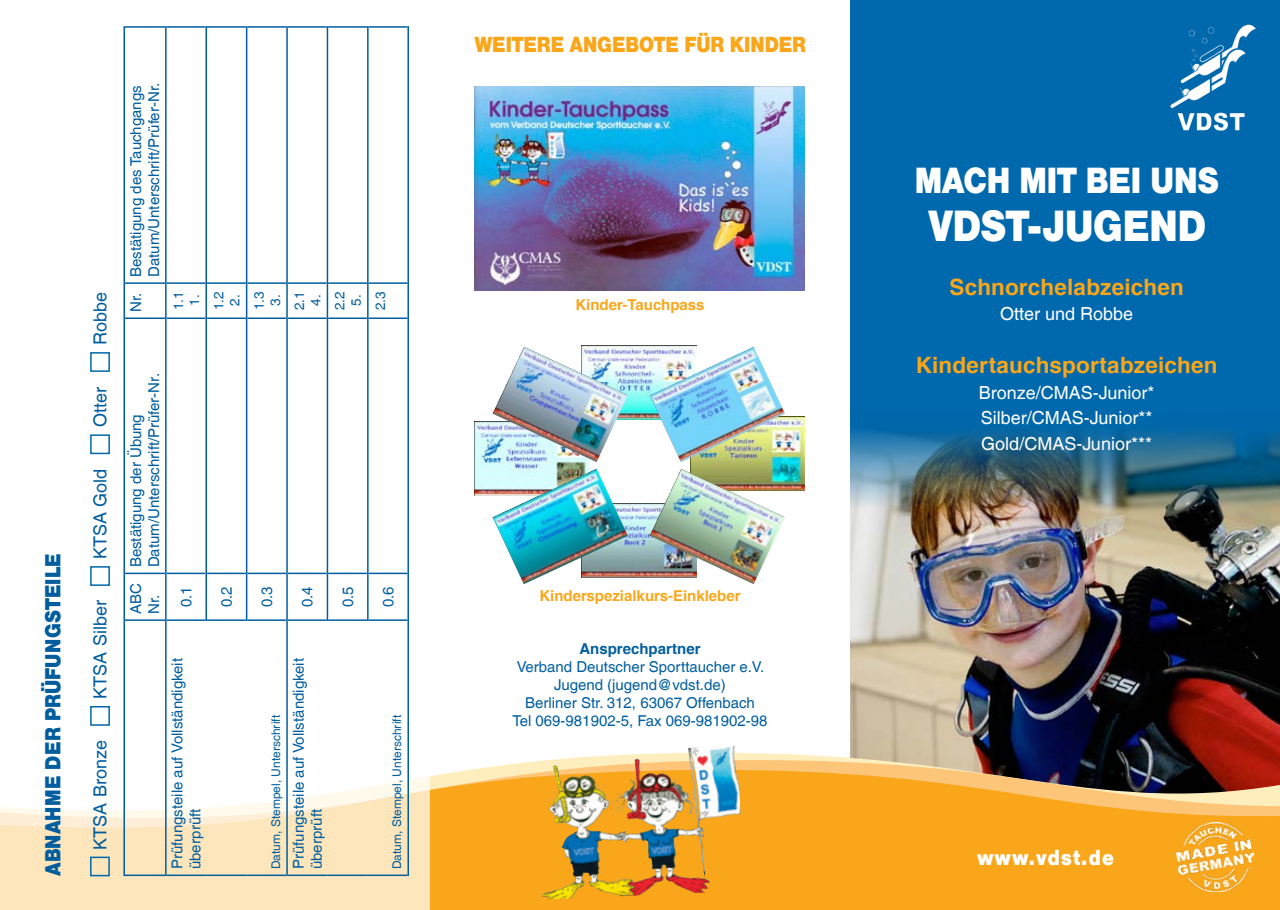
<style>
.page{position:relative;width:1280px;height:910px;background:#fff}
.page>*{position:absolute;margin:0;border:0;box-sizing:border-box;transform-origin:0 0}
.t1{font:700 43.2px "Helvetica BQ";letter-spacing:.01em;color:#fff;scale:.88 1}
.t2{font:700 36px "Helvetica BQ";letter-spacing:.015em;color:#fff;scale:.88 1}
.t3{font:700 22.5px "Helvetica";letter-spacing:.01em;color:#faa61a}
.t4{font:700 21.6px "Helvetica BQ";letter-spacing:.015em;color:#faa61a;scale:.88 1}
.t5{font:700 21.6px "Helvetica BQ";letter-spacing:.04em;color:#005e9e;scale:.88 1}
.t6{font:700 21.6px "Helvetica BQ";letter-spacing:.08em;color:#fff;scale:.88 1}
.t7{font:18px/25.8px "Helvetica";color:#fff;text-align:justify}
.t8{font:18px "Helvetica";color:#005e9e}
.t9{font:15px/18px "Helvetica";color:#005e9e}
.t10{font:700 15px "Helvetica";color:#faa61a}
.t11{font:700 15px "Helvetica";color:#005e9e}
.t12{font:13.5px/16.2px "Helvetica";color:#005e9e;text-align:center}
.t13{font:12px "Helvetica";color:#005e9e}
</style>
<div class="page">
<div style="left:850px;top:0;width:430px;height:910px;background:#0068ac"></div>
<img style="left:850px;top:430px;width:430px;height:323px">
<svg style="left:563px;top:753px;width:717px;height:6px;background:#9e887c"></svg>
<img style="left:476px;top:759px;width:804px;height:10px">
<svg style="left:429px;top:769px;width:851px;height:141px;background:#e6a12f"></svg>
<img style="left:1177px;top:822px;width:76px;height:69px">
<img style="left:688px;top:748px;width:5px;height:41px">
<img style="left:475px;top:86px;width:330px;height:205px">
<svg style="left:0;top:776px;width:429px;height:134px;fill:#fde5bc"></svg>
<div style="left:90px;top:857px;width:20px;height:19px;border:2px solid #0068ac"></div>
<div style="left:90px;top:706px;width:20px;height:20px;border:2px solid #0068ac"></div>
<div style="left:90px;top:566px;width:20px;height:20px;border:2px solid #0068ac"></div>
<div style="left:90px;top:434px;width:20px;height:20px;border:2px solid #0068ac"></div>
<div style="left:90px;top:352px;width:20px;height:20px;border:2px solid #0068ac"></div>
<hr style="left:123px;top:620px;width:2px;height:256px;background:#005e9e">
<hr style="left:125px;top:874px;width:40px;height:2px;background:#005e9e">
<hr style="left:123px;top:573px;width:2px;height:47px;background:#005e9e">
<hr style="left:125px;top:619px;width:40px;height:2px;background:#005e9e">
<hr style="left:369px;top:26px;width:38px;height:2px;background:#005e9e">
<hr style="left:407px;top:26px;width:2px;height:257px;background:#005e9e">
<hr style="left:167px;top:317px;width:38px;height:2px;background:#005e9e">
<hr style="left:205px;top:318px;width:2px;height:255px;background:#005e9e">
<hr style="left:246px;top:318px;width:1px;height:255px;background:#005e9e">
<hr style="left:247px;top:573px;width:39px;height:1px;background:#005e9e">
<hr style="left:286px;top:318px;width:2px;height:255px;background:#005e9e">
<hr style="left:327px;top:318px;width:1px;height:255px;background:#005e9e">
<hr style="left:367px;top:318px;width:2px;height:255px;background:#005e9e">
<hr style="left:407px;top:318px;width:2px;height:255px;background:#005e9e">
<hr style="left:369px;top:573px;width:38px;height:1px;background:#005e9e">
<hr style="left:407px;top:573px;width:2px;height:47px;background:#005e9e">
<hr style="left:328px;top:573px;width:39px;height:1px;background:#005e9e">
<hr style="left:367px;top:573px;width:2px;height:48px;background:#005e9e">
<hr style="left:286px;top:573px;width:2px;height:47px;background:#005e9e">
<hr style="left:288px;top:573px;width:39px;height:1px;background:#005e9e">
<hr style="left:327px;top:573px;width:1px;height:48px;background:#005e9e">
<hr style="left:288px;top:874px;width:39px;height:2px;background:#005e9e">
<hr style="left:288px;top:619px;width:39px;height:2px;background:#005e9e">
<hr style="left:327px;top:874px;width:41px;height:2px;background:#005e9e">
<hr style="left:328px;top:619px;width:39px;height:2px;background:#005e9e">
<hr style="left:368px;top:874px;width:39px;height:2px;background:#005e9e">
<hr style="left:369px;top:619px;width:38px;height:2px;background:#005e9e">
<hr style="left:407px;top:620px;width:2px;height:256px;background:#005e9e">
<hr style="left:165px;top:620px;width:2px;height:256px;background:#005e9e">
<hr style="left:167px;top:874px;width:39px;height:2px;background:#005e9e">
<hr style="left:206px;top:874px;width:41px;height:2px;background:#005e9e">
<hr style="left:247px;top:874px;width:39px;height:2px;background:#005e9e">
<hr style="left:247px;top:619px;width:39px;height:2px;background:#005e9e">
<hr style="left:286px;top:620px;width:2px;height:256px;background:#005e9e">
<hr style="left:207px;top:619px;width:39px;height:2px;background:#005e9e">
<hr style="left:207px;top:573px;width:39px;height:1px;background:#005e9e">
<hr style="left:246px;top:573px;width:1px;height:48px;background:#005e9e">
<hr style="left:165px;top:573px;width:2px;height:47px;background:#005e9e">
<hr style="left:167px;top:619px;width:38px;height:2px;background:#005e9e">
<hr style="left:167px;top:573px;width:38px;height:1px;background:#005e9e">
<hr style="left:205px;top:573px;width:2px;height:48px;background:#005e9e">
<hr style="left:123px;top:318px;width:2px;height:255px;background:#005e9e">
<hr style="left:125px;top:573px;width:40px;height:1px;background:#005e9e">
<hr style="left:165px;top:318px;width:2px;height:255px;background:#005e9e">
<hr style="left:123px;top:283px;width:2px;height:35px;background:#005e9e">
<hr style="left:125px;top:317px;width:40px;height:2px;background:#005e9e">
<hr style="left:165px;top:283px;width:2px;height:35px;background:#005e9e">
<hr style="left:123px;top:26px;width:2px;height:257px;background:#005e9e">
<hr style="left:125px;top:282px;width:40px;height:2px;background:#005e9e">
<hr style="left:125px;top:26px;width:40px;height:2px;background:#005e9e">
<hr style="left:165px;top:26px;width:2px;height:257px;background:#005e9e">
<hr style="left:167px;top:282px;width:38px;height:2px;background:#005e9e">
<hr style="left:167px;top:26px;width:38px;height:2px;background:#005e9e">
<hr style="left:205px;top:26px;width:2px;height:257px;background:#005e9e">
<hr style="left:207px;top:26px;width:39px;height:2px;background:#005e9e">
<hr style="left:205px;top:283px;width:2px;height:35px;background:#005e9e">
<hr style="left:207px;top:317px;width:39px;height:2px;background:#005e9e">
<hr style="left:207px;top:282px;width:39px;height:2px;background:#005e9e">
<hr style="left:246px;top:283px;width:1px;height:35px;background:#005e9e">
<hr style="left:247px;top:317px;width:39px;height:2px;background:#005e9e">
<hr style="left:286px;top:283px;width:2px;height:35px;background:#005e9e">
<hr style="left:288px;top:317px;width:39px;height:2px;background:#005e9e">
<hr style="left:246px;top:26px;width:1px;height:257px;background:#005e9e">
<hr style="left:247px;top:282px;width:39px;height:2px;background:#005e9e">
<hr style="left:247px;top:26px;width:39px;height:2px;background:#005e9e">
<hr style="left:286px;top:26px;width:2px;height:257px;background:#005e9e">
<hr style="left:288px;top:282px;width:39px;height:2px;background:#005e9e">
<hr style="left:288px;top:26px;width:39px;height:2px;background:#005e9e">
<hr style="left:327px;top:283px;width:1px;height:35px;background:#005e9e">
<hr style="left:328px;top:317px;width:39px;height:2px;background:#005e9e">
<hr style="left:367px;top:283px;width:2px;height:35px;background:#005e9e">
<hr style="left:369px;top:317px;width:38px;height:2px;background:#005e9e">
<hr style="left:369px;top:282px;width:38px;height:2px;background:#005e9e">
<hr style="left:407px;top:283px;width:2px;height:35px;background:#005e9e">
<hr style="left:327px;top:26px;width:1px;height:257px;background:#005e9e">
<hr style="left:328px;top:282px;width:39px;height:2px;background:#005e9e">
<hr style="left:328px;top:26px;width:39px;height:2px;background:#005e9e">
<hr style="left:367px;top:26px;width:2px;height:257px;background:#005e9e">
<img style="left:1232px;top:25px;width:16px;height:22px">
<img style="left:581px;top:345px;width:115px;height:74px">
<img style="left:690px;top:417px;width:115px;height:74px">
<img style="left:628px;top:504px;width:22px;height:74px">
<img style="left:475px;top:422px;width:115px;height:74px">
<img style="left:493px;top:469px;width:135px;height:115px">
<img style="left:650px;top:469px;width:135px;height:115px">
<img style="left:650px;top:347px;width:135px;height:115px">
<img style="left:493px;top:347px;width:135px;height:115px">
<h3 class="t5" style="left:40px;top:876px;width:368px;rotate:-90deg">ABNAHME DER PRÜFUNGSTEILE</h3>
<p class="t8" style="left:90px;top:345px;width:54px;rotate:-90deg">Robbe</p>
<p class="t8" style="left:90px;top:427px;width:42px;rotate:-90deg">Otter</p>
<p class="t8" style="left:90px;top:559px;width:92px;rotate:-90deg">KTSA Gold</p>
<p class="t8" style="left:90px;top:699px;width:100px;rotate:-90deg">KTSA Silber</p>
<p class="t8" style="left:90px;top:850px;width:111px;rotate:-90deg">KTSA Bronze</p>
<p class="t9" style="left:127px;top:312px;width:231px;text-align:right;rotate:-90deg">Nr. Bestätigung des Tauchgangs<br>Datum/Unterschrift/Prüfer-Nr.</p>
<p class="t12" style="left:170px;top:310px;width:20px;rotate:-90deg">1.1<br>1.</p>
<p class="t12" style="left:211px;top:310px;width:20px;rotate:-90deg">1.2<br>2.</p>
<p class="t12" style="left:251px;top:310px;width:20px;rotate:-90deg">1.3<br>3.</p>
<p class="t12" style="left:291px;top:310px;width:20px;rotate:-90deg">2.1<br>4.</p>
<p class="t12" style="left:332px;top:310px;width:20px;rotate:-90deg">2.2<br>5.</p>
<p class="t12" style="left:372px;top:310px;width:20px;rotate:-90deg">2.3</p>
<p class="t9" style="left:127px;top:567px;width:196px;rotate:-90deg">Bestätigung der Übung<br>Datum/Unterschrift/Prüfer-Nr.</p>
<p class="t9" style="left:127px;top:614px;width:32px;rotate:-90deg">ABC<br>Nr.</p>
<p class="t9" style="left:177px;top:607px;width:22px;rotate:-90deg">0.1</p>
<p class="t9" style="left:218px;top:607px;width:22px;rotate:-90deg">0.2</p>
<p class="t9" style="left:168px;top:869px;width:213px;rotate:-90deg">Prüfungsteile auf Vollständigkeit überprüft</p>
<p class="t9" style="left:258px;top:607px;width:22px;rotate:-90deg">0.3</p>
<p class="t9" style="left:298px;top:607px;width:22px;rotate:-90deg">0.4</p>
<p class="t9" style="left:339px;top:607px;width:22px;rotate:-90deg">0.5</p>
<p class="t13" style="left:269px;top:869px;width:156px;rotate:-90deg">Datum, Stempel, Unterschrift</p>
<p class="t9" style="left:289px;top:869px;width:213px;rotate:-90deg">Prüfungsteile auf Vollständigkeit überprüft</p>
<p class="t9" style="left:379px;top:607px;width:22px;rotate:-90deg">0.6</p>
<p class="t13" style="left:390px;top:869px;width:156px;rotate:-90deg">Datum, Stempel, Unterschrift</p>
<h3 class="t4" style="left:474px;top:31px;width:378px">WEITERE ANGEBOTE FÜR KINDER</h3>
<p class="t10" style="left:575px;top:295px;width:131px">Kinder-Tauchpass</p>
<p class="t10" style="left:539px;top:586px;width:203px">Kinderspezialkurs-Einkleber</p>
<p class="t11" style="left:579px;top:639px;width:123px">Ansprechpartner</p>
<p class="t9" style="left:512px;top:657px;width:257px;text-align:center">Verband Deutscher Sporttaucher e.V.<br>Jugend (jugend@vdst.de)<br>Berliner Str. 312, 63067 Offenbach<br>Tel 069-981902-5, Fax 069-981902-98</p>
<h2 class="t2" style="left:915px;top:159px;width:347px">MACH MIT BEI UNS</h2>
<h1 class="t1" style="left:928px;top:200px;width:317px">VDST-JUGEND</h1>
<h3 class="t3" style="left:949px;top:273px;width:236px">Schnorchelabzeichen</h3>
<p class="t7" style="left:1000px;top:301px;width:134px">Otter und Robbe</p>
<h3 class="t3" style="left:916px;top:351px;width:303px">Kindertauchsportabzeichen</h3>
<p class="t7" style="left:979px;top:379px;width:177px">Bronze/CMAS-Junior* Silber/CMAS-Junior** Gold/CMAS-Junior***</p>
<h3 class="t6" style="left:977px;top:845px;width:157px">www.vdst.de</h3>
</div>
